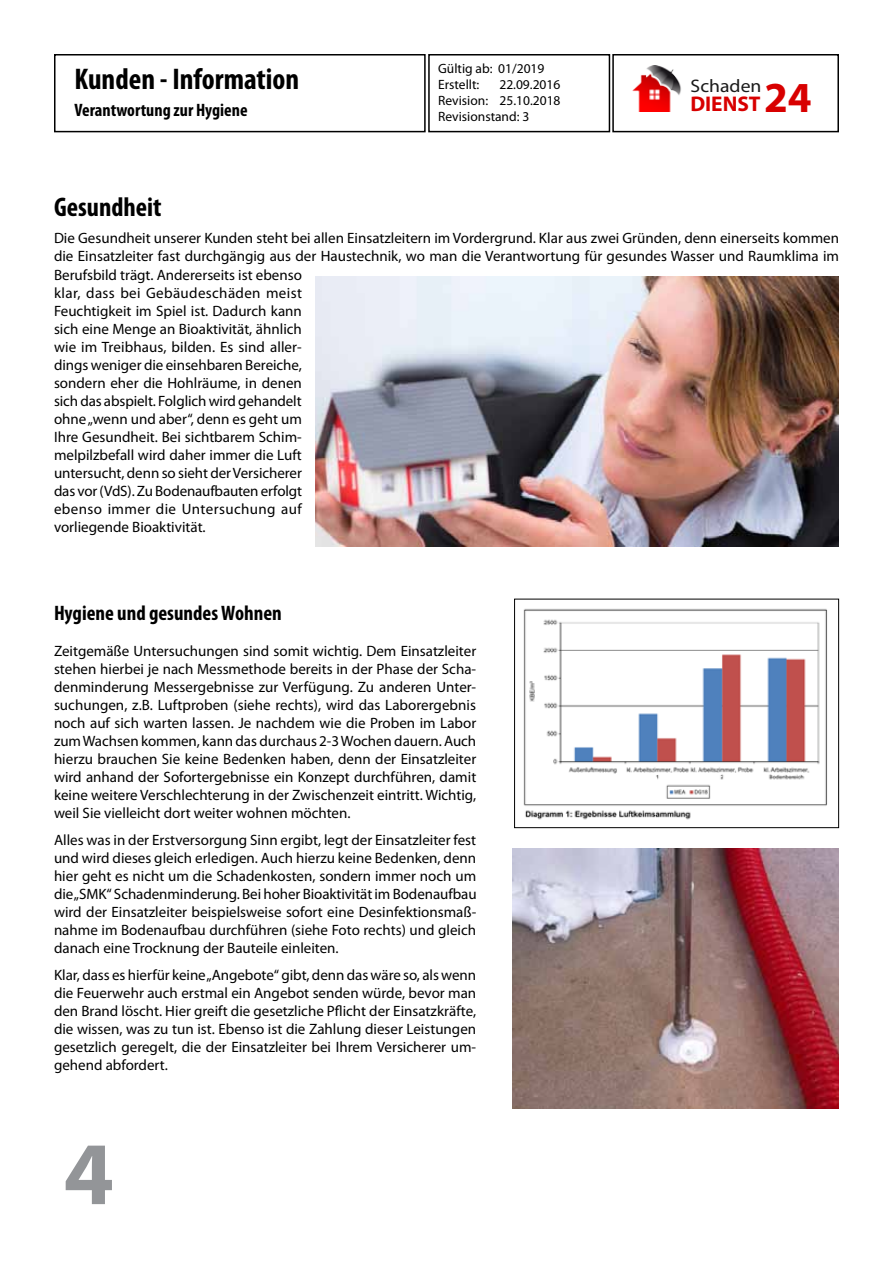
<style>
.page{position:relative;width:893px;height:1263px;background:#fff}
.page>*{position:absolute;margin:0;border:0;box-sizing:border-box;transform-origin:0 0}
.t1{font:700 90px "Myriad Pro";color:#939598}
.t2{font:700 condensed 30px "Myriad Pro";color:#000}
.t3{font:700 condensed 27px "Myriad Pro";color:#000}
.t4{font:700 21.3px "Myriad Pro";color:#d80000}
.t5{font:700 condensed 21px "Myriad Pro";color:#000}
.t6{font:18.15px "Myriad Pro";color:#1a1a1a;scale:1.08 1}
.t7{font:700 condensed 18px "Myriad Pro";color:#000}
.t8{font:15px/18px "Myriad Pro";color:#000;text-align:justify}
.t9{font:13.5px/16.2px "Myriad Pro";color:#000}
.s1{font-size:42.9px}
</style>
<div class="page">
<div style="left:54px;top:54px;width:372px;height:78px;border:2px solid #000"></div>
<div style="left:428px;top:54px;width:182px;height:78px;border:2px solid #000"></div>
<div style="left:612px;top:54px;width:227px;height:78px;border:2px solid #000"></div>
<img style="left:632px;top:66px;width:49px;height:46px">
<img style="left:512px;top:849px;width:327px;height:259px">
<img style="left:523px;top:608px;width:304px;height:212px">
<div style="left:514px;top:599px;width:325px;height:229px;border:1px solid #000"></div>
<img style="left:315px;top:276px;width:524px;height:270px">
<h2 class="t2" style="left:74px;top:61px;width:226px">Kunden - Information</h2>
<p class="t7" style="left:74px;top:99px;width:175px">Verantwortung zur Hygiene</p>
<p class="t9" style="left:438px;top:60px;width:108px">Gültig ab: 01/2019<br>Erstellt:</p>
<p class="t9" style="left:438px;top:76px;width:124px;text-align:justify;text-indent:61px">22.09.2016<br>Revision: 25.10.2018<br>Revisionstand: 3</p>
<p class="t6" style="left:691px;top:75px;width:67px">Schaden</p>
<h3 class="t4" style="left:690px;top:90px;width:123px">DIENST <span class="s1">24</span></h3>
<h3 class="t3" style="left:54px;top:190px;width:109px">Gesundheit</h3>
<p class="t8" style="left:54px;top:228px;width:786px">Die Gesundheit unserer Kunden steht bei allen Einsatzleitern im Vordergrund. Klar aus zwei Gründen, denn einerseits kommen die Einsatzleiter fast durchgängig aus der Haustechnik, wo man die Verantwortung für gesundes Wasser und Raumklima im</p>
<p class="t8" style="left:54px;top:266px;width:250px">Berufsbild trägt. Andererseits ist ebenso klar, dass bei Gebäudeschäden meist Feuchtigkeit im Spiel ist. Dadurch kann sich eine Menge an Bioaktivität, ähnlich wie im Treibhaus, bilden. Es sind aller&shy;dings weniger die einsehbaren Bereiche, sondern eher die Hohlräume, in denen sich das abspielt. Folglich wird gehandelt ohne „wenn und aber“, denn es geht um Ihre Gesundheit. Bei sichtbarem Schim&shy;melpilzbefall wird daher immer die Luft untersucht, denn so sieht der Versicherer das vor (VdS). Zu Bodenaufbauten erfolgt ebenso immer die Untersuchung auf vorliegende Bioaktivität.</p>
<h3 class="t5" style="left:54px;top:599px;width:229px">Hygiene und gesundes Wohnen</h3>
<p class="t8" style="left:54px;top:641px;width:424px">Zeitgemäße Untersuchungen sind somit wichtig. Dem Einsatzleiter stehen hierbei je nach Messmethode bereits in der Phase der Scha&shy;denminderung Messergebnisse zur Verfügung. Zu anderen Unter&shy;suchungen, z.B. Luftproben (siehe rechts), wird das Laborergebnis noch auf sich warten lassen. Je nachdem wie die Proben im Labor zum Wachsen kommen, kann das durchaus 2-3 Wochen dauern. Auch hierzu brauchen Sie keine Bedenken haben, denn der Einsatzleiter wird anhand der Sofortergebnisse ein Konzept durchführen, damit keine weitere Verschlechterung in der Zwischenzeit eintritt. Wichtig, weil Sie vielleicht dort weiter wohnen möchten.</p>
<p class="t8" style="left:54px;top:830px;width:424px">Alles was in der Erstversorgung Sinn ergibt, legt der Einsatzleiter fest und wird dieses gleich erledigen. Auch hierzu keine Bedenken, denn hier geht es nicht um die Schadenkosten, sondern immer noch um die „SMK“ Schadenminderung. Bei hoher Bioaktivität im Bodenaufbau wird der Einsatzleiter beispielsweise sofort eine Desinfektionsmaß&shy;nahme im Bodenaufbau durchführen (siehe Foto rechts) und gleich danach eine Trocknung der Bauteile einleiten.</p>
<p class="t8" style="left:54px;top:965px;width:424px">Klar, dass es hierfür keine „Angebote“ gibt, denn das wäre so, als wenn die Feuerwehr auch erstmal ein Angebot senden würde, bevor man den Brand löscht. Hier greift die gesetzliche Pflicht der Einsatzkräfte, die wissen, was zu tun ist. Ebenso ist die Zahlung dieser Leistungen gesetzlich geregelt, die der Einsatzleiter bei Ihrem Versicherer um&shy;gehend abfordert.</p>
<h1 class="t1" style="left:64px;top:1115px;width:52px">4</h1>
</div>
